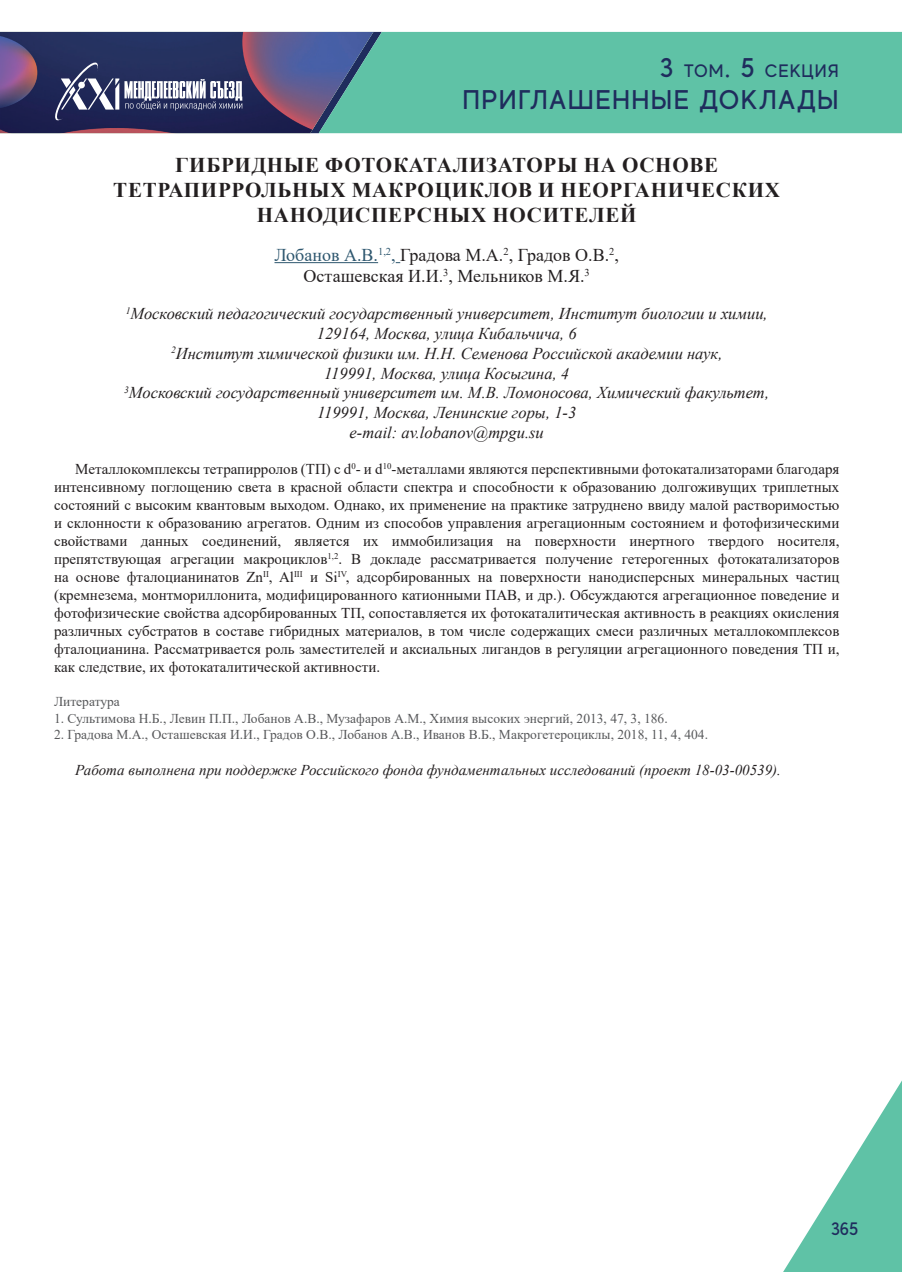
<style>
.page{position:relative;width:902px;height:1272px;background:#fff}
.page>*{position:absolute;margin:0;border:0;box-sizing:border-box;transform-origin:0 0}
.t1{font:500 27px "MADE Evolve Sans";letter-spacing:.05em;color:#1f2c5d}
.t2{font:700 21px/25.2px "Times New Roman";letter-spacing:.035em;color:#231f20;text-align:center}
.t3{font:18px/21.6px "Times New Roman";color:#231f20;text-align:center}
.t4{font:500 18px "MADE Evolve Sans";letter-spacing:.05em;color:#1f2c5d}
.t5{font:italic 16.5px/19.8px "Times New Roman";color:#231f20;text-align:center}
.t6{font:15px/18px "Times New Roman";color:#231f20;text-align:justify}
.t7{font:italic 15px "Times New Roman";color:#231f20}
.t8{font:13.5px "Times New Roman";color:#57585a}
.s1{font-size:27px}
.s2{color:#2e576f}
</style>
<div class="page">
<div style="left:382px;top:32px;width:519px;height:101px;background:#5fc2a6"></div>
<svg style="left:783px;top:1082px;width:118px;height:189px"></svg>
<svg style="left:0;top:32px;width:382px;height:101px;background:#4a5177"></svg>
<hr style="left:274px;top:262px;width:104px;height:1px;background:#2e576f">
<p class="t4" style="left:659px;top:59px;width:180px"><span class="s1">3</span> ТОМ<span class="s1">. 5</span> СЕКЦИЯ</p>
<h1 class="t1" style="left:462px;top:83px;width:377px">ПРИГЛАШЕННЫЕ ДОКЛАДЫ</h1>
<h2 class="t2" style="left:113px;top:151px;width:668px">ГИБРИДНЫЕ ФОТОКАТАЛИЗАТОРЫ НА ОСНОВЕ<br>ТЕТРАПИРРОЛЬНЫХ МАКРОЦИКЛОВ И НЕОРГАНИЧЕСКИХ<br>НАНОДИСПЕРСНЫХ НОСИТЕЛЕЙ</h2>
<p class="t3" style="left:274px;top:243px;width:346px"><span class="s2">Лобанов А.В.</span><sup>1,2</sup><span class="s2">,</span> Градова М.А.<sup>2</sup>, Градов О.В.<sup>2</sup>,<br>Осташевская И.И.<sup>3</sup>, Мельников М.Я.<sup>3</sup></p>
<p class="t5" style="left:124px;top:303px;width:646px"><sup>1</sup>Московский педагогический государственный университет, Институт биологии и химии, 129164, Москва, улица Кибальчича, 6<br><sup>2</sup>Институт химической физики им. Н.Н. Семенова Российской академии наук,<br>119991, Москва, улица Косыгина, 4<br><sup>3</sup>Московский государственный университет им. М.В. Ломоносова, Химический факультет, 119991, Москва, Ленинские горы, 1-3<br>e-mail: av.lobanov@mpgu.su</p>
<p class="t6" style="left:54px;top:459px;width:786px;text-indent:21px">Металлокомплексы тетрапирролов (ТП) с d<sup>0</sup>- и d<sup>10</sup>-металлами являются перспективными фотокатализаторами благодаря интенсивному поглощению света в красной области спектра и способности к образованию долгоживущих триплетных состояний с высоким квантовым выходом. Однако, их применение на практике затруднено ввиду малой растворимостью и склонности к образованию агрегатов. Одним из способов управления агрегационным состоянием и фотофизическими свойствами данных соединений, является их иммобилизация на поверхности инертного твердого носителя, препятствующая агрегации макроциклов<sup>1,2</sup>. В докладе рассматривается получение гетерогенных фотокатализаторов на основе фталоцианинатов Zn<sup>II</sup>, Al<sup>III</sup> и Si<sup>IV</sup>, адсорбированных на поверхности нанодисперсных минеральных частиц (кремнезема, монтмориллонита, модифицированного катионными ПАВ, и др.). Обсуждаются агрегационное поведение и фотофизические свойства адсорбированных ТП, сопоставляется их фотокаталитическая активность в реакциях окисления различных субстратов в составе гибридных материалов, в том числе содержащих смеси различных металлокомплексов фталоцианина. Рассматривается роль заместителей и аксиальных лигандов в регуляции агрегационного поведения ТП и, как следствие, их фотокаталитической активности.</p>
<p class="t8" style="left:54px;top:692px;width:67px">Литература</p>
<p class="t8" style="left:54px;top:708px;width:615px">1. Сультимова Н.Б., Левин П.П., Лобанов А.В., Музафаров А.М., Химия высоких энергий, 2013, 47, 3, 186.</p>
<p class="t8" style="left:54px;top:724px;width:655px">2. Градова М.А., Осташевская И.И., Градов О.В., Лобанов А.В., Иванов В.Б., Макрогетероциклы, 2018, 11, 4, 404.</p>
<p class="t7" style="left:75px;top:759px;width:707px">Работа выполнена при поддержке Российского фонда фундаментальных исследований (проект 18-03-00539).</p>
<p class="t4" style="left:830px;top:1217px;width:29px">365</p>
</div>
